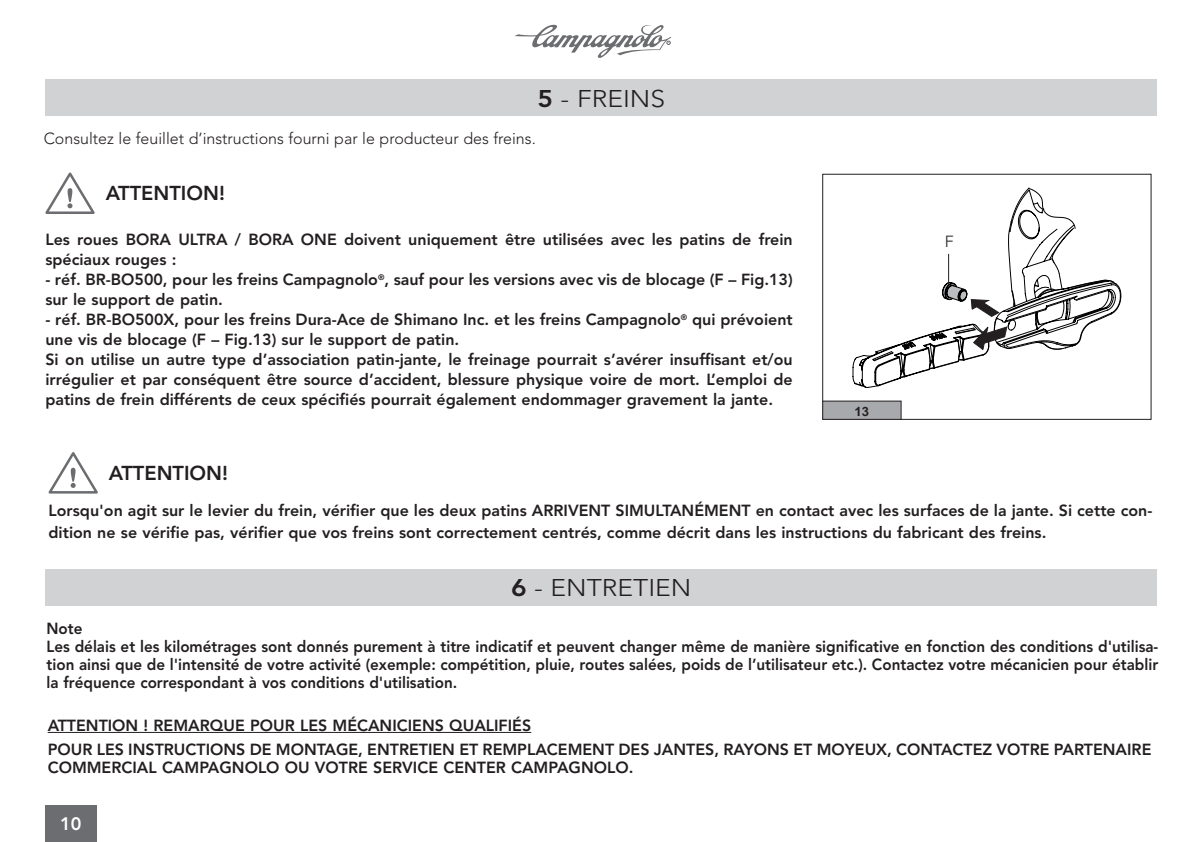
<style>
.page{position:relative;width:1191px;height:842px;background:#fff}
.page>*{position:absolute;margin:0;border:0;box-sizing:border-box;transform-origin:0 0}
.t1{font:300 24px "Avenir";color:#231f20;scale:1.1 1}
.t2{font:800 20px "Avenir";color:#231f20}
.t3{font:800 18px "Avenir";color:#fff}
.t4{font:800 16px/20px "Avenir";color:#231f20}
.t5{font:800 16px/18px "Avenir";color:#231f20;scale:.95 1}
.t6{font:300 16px "Avenir";color:#231f20}
.t7{font:800 16px "Avenir";color:#231f20}
.t8{font:700 12.8px "Arial Narrow";color:#231f20;scale:1.25 1}
.s1{font-weight:800}
</style>
<div class="page">
<div style="left:45px;top:805px;width:51px;height:37px;background:#6c6d70"></div>
<svg style="left:515px;top:24px;width:156px;height:34px"></svg>
<div style="left:45px;top:569px;width:1112px;height:36px;background:#d1d2d4"></div>
<hr style="left:48px;top:732px;width:483px;height:1px;background:#231f20">
<div style="left:45px;top:79px;width:1112px;height:37px;background:#d1d2d4"></div>
<div style="left:822px;top:174px;width:329px;height:246px;border:1px solid #231f20"></div>
<svg style="left:855px;top:188px;width:266px;height:200px"></svg>
<hr style="left:948px;top:254px;width:1px;height:31px;background:#231f20">
<div style="left:822px;top:401px;width:79px;height:18px;background:#a8a9ad"></div>
<div style="left:822px;top:401px;width:79px;height:19px;border:1px solid #231f20"></div>
<svg style="left:45px;top:172px;width:50px;height:42px"></svg>
<svg style="left:49px;top:452px;width:49px;height:42px"></svg>
<h1 class="t1" style="left:537px;top:84px;width:117px"><span class="s1">5</span> - FREINS</h1>
<p class="t6" style="left:44px;top:129px;width:493px">Consultez le feuillet d’instructions fourni par le producteur des freins.</p>
<p class="t2" style="left:106px;top:181px;width:121px">ATTENTION!</p>
<p class="t4" style="left:45px;top:229px;width:749px">Les roues BORA ULTRA / BORA ONE doivent uniquement être utilisées avec les patins de frein spéciaux rouges :</p>
<p class="t4" style="left:45px;top:269px;width:749px">- réf. BR-BO500, pour les freins Campagnolo<sup>®</sup>, sauf pour les versions avec vis de blocage (F – Fig.13) sur le support de patin.</p>
<p class="t4" style="left:45px;top:309px;width:749px">- réf. BR-BO500X, pour les freins Dura-Ace de Shimano Inc. et les freins Campagnolo<sup>®</sup> qui prévoient une vis de blocage (F – Fig.13) sur le support de patin.<br>Si on utilise un autre type d’association patin-jante, le freinage pourrait s’avérer insuffisant et/ou irrégulier et par conséquent être source d’accident, blessure physique voire de mort. L’emploi de patins de frein différents de ceux spécifiés pourrait également endommager gravement la jante.</p>
<p class="t8" style="left:854px;top:402px;width:13px">13</p>
<p class="t6" style="left:944px;top:233px;width:10px">F</p>
<p class="t2" style="left:109px;top:461px;width:121px">ATTENTION!</p>
<p class="t4" style="left:49px;top:499px;width:1105px;line-height:22px">Lorsqu'on agit sur le levier du frein, vérifier que les deux patins ARRIVENT SIMULTANÉMENT en contact avec les surfaces de la jante. Si cette con&shy;dition ne se vérifie pas, vérifier que vos freins sont correctement centrés, comme décrit dans les instructions du fabricant des freins.</p>
<h1 class="t1" style="left:511px;top:574px;width:165px"><span class="s1">6</span> - ENTRETIEN</h1>
<p class="t5" style="left:47px;top:619px;width:1171px">Note<br>Les délais et les kilométrages sont donnés purement à titre indicatif et peuvent changer même de manière significative en fonction des conditions d'utilisa&shy;tion ainsi que de l'intensité de votre activité (exemple: compétition, pluie, routes salées, poids de l’utilisateur etc.). Contactez votre mécanicien pour établir la fréquence correspondant à vos conditions d'utilisation.</p>
<p class="t7" style="left:48px;top:716px;width:485px">ATTENTION ! REMARQUE POUR LES MÉCANICIENS QUALIFIÉS</p>
<p class="t4" style="left:48px;top:740px;width:1105px;line-height:18px">POUR LES INSTRUCTIONS DE MONTAGE, ENTRETIEN ET REMPLACEMENT DES JANTES, RAYONS ET MOYEUX, CONTACTEZ VOTRE PARTENAIRE<br>COMMERCIAL CAMPAGNOLO OU VOTRE SERVICE CENTER CAMPAGNOLO.</p>
<p class="t3" style="left:60px;top:813px;width:23px">10</p>
</div>
